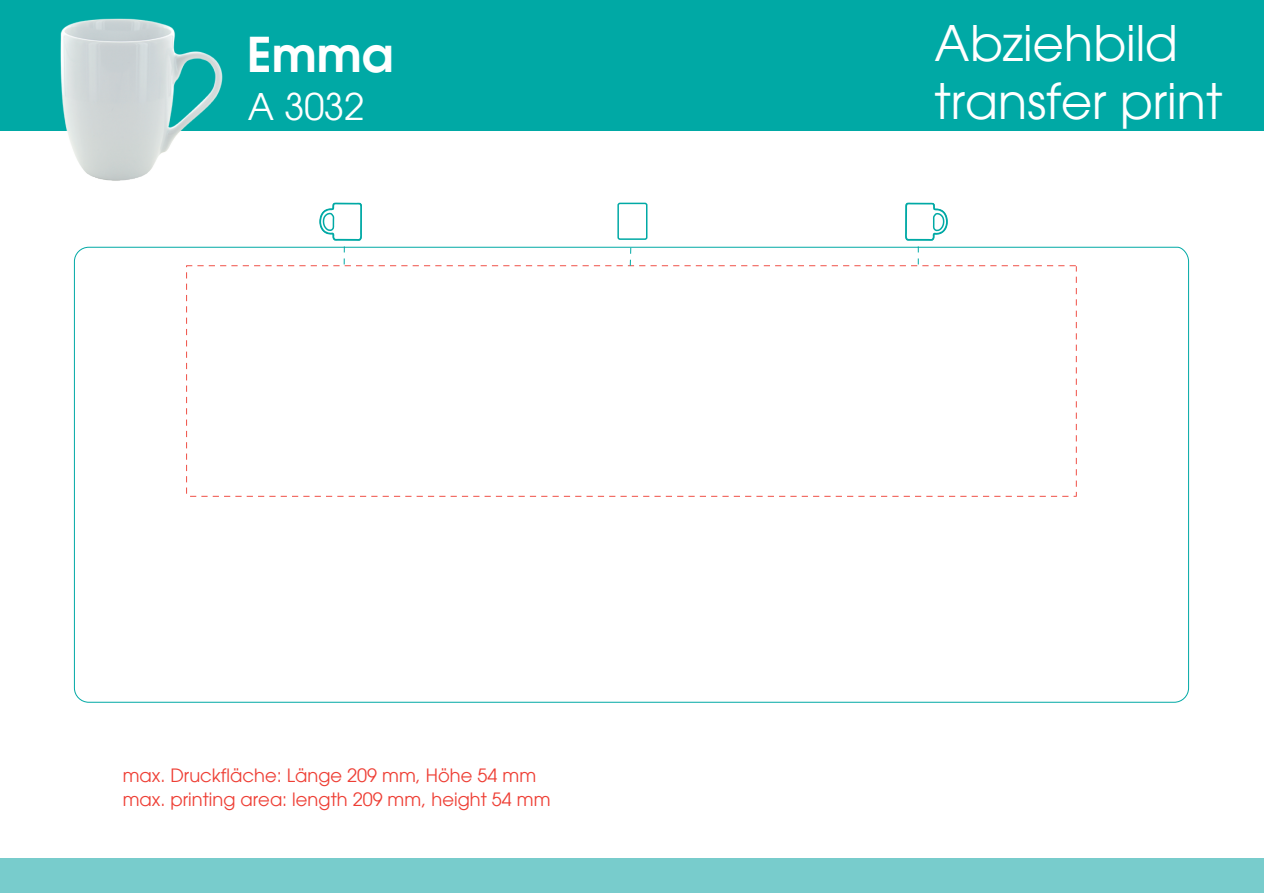
<style>
.page{position:relative;width:1264px;height:893px;background:#fff}
.page>*{position:absolute;margin:0;border:0;box-sizing:border-box;transform-origin:0 0}
.t1{font:48px/57.6px "Avant Garde";color:#fff}
.t2{font:600 48px "Avant Garde";color:#fff}
.t3{font:36px "Avant Garde";color:#fff}
.t4{font:18px/24px "Avant Garde";color:#ee3e34}
</style>
<div class="page">
<div style="left:0;top:0;width:1264px;height:131px;background:#00a9a5"></div>
<div style="left:0;top:858px;width:1263px;height:35px;background:#78cccc"></div>
<img style="left:60px;top:18px;width:163px;height:163px">
<svg style="left:74px;top:247px;width:1115px;height:456px"></svg>
<svg style="left:186px;top:265px;width:891px;height:232px"></svg>
<svg style="left:319px;top:202px;width:629px;height:66px"></svg>
<h1 class="t2" style="left:247px;top:23px;width:148px">Emma</h1>
<h2 class="t3" style="left:248px;top:85px;width:118px">A 3032</h2>
<p class="t4" style="left:123px;top:763px;width:429px">max. Druckfläche: Länge 209 mm, Höhe 54 mm max. printing area: length 209 mm, height 54 mm</p>
<h1 class="t1" style="left:934px;top:15px;width:289px">Abziehbild transfer print</h1>
</div>
